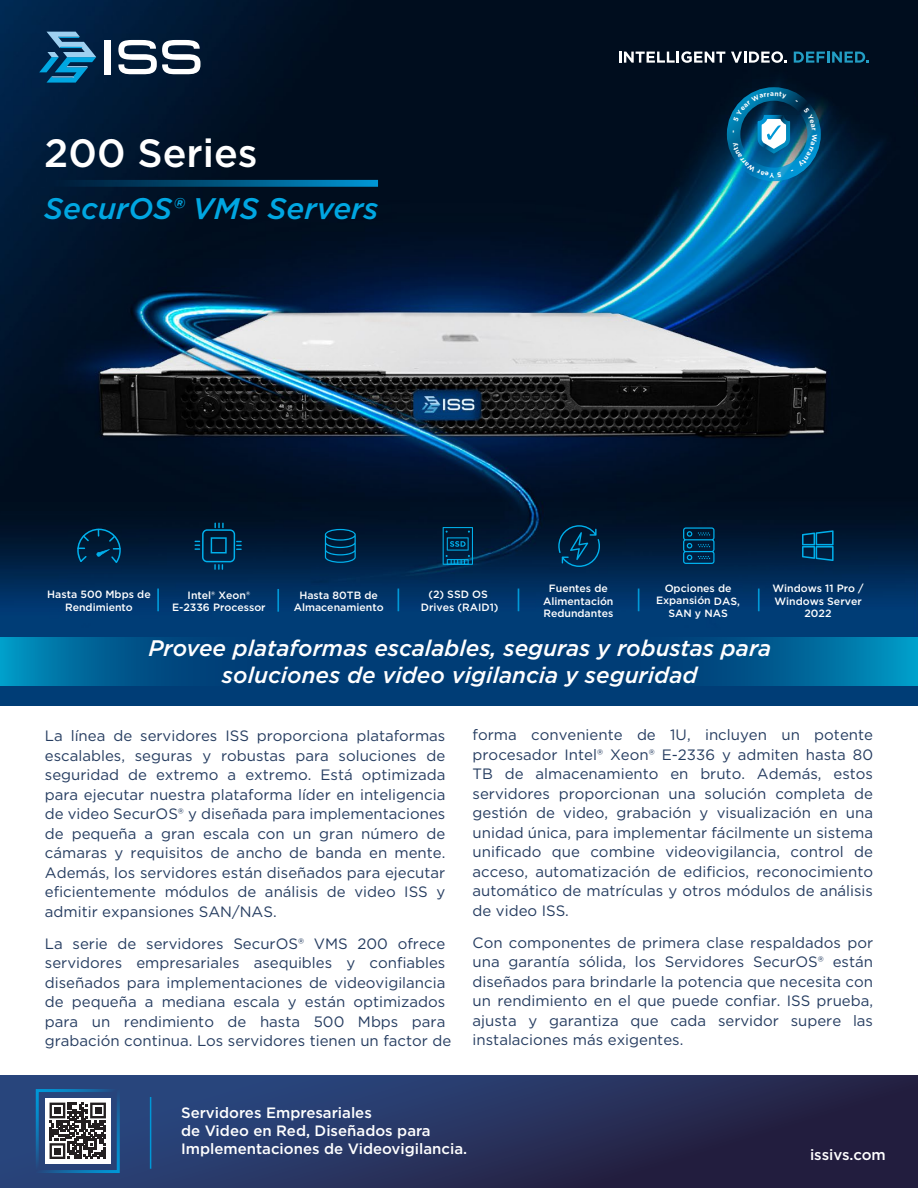
<style>
.page{position:relative;width:918px;height:1188px;background:#fff}
.page>*{position:absolute;margin:0;border:0;box-sizing:border-box;transform-origin:0 0}
.t1{font:500 39.45px "Gotham";color:#fff}
.t2{font:italic 500 29.7px "Gotham";color:#00a7e2}
.t3{font:italic 500 22.5px/27px "Gotham";color:#fff;text-align:center}
.t4{font:15px/19.5px "Gotham";color:#253c60;text-align:justify}
.t5{font:500 15px/18px "Gotham";color:#fff}
.t6{font:500 10.5px/12.6px "Gotham";color:#fff;text-align:center}
</style>
<div class="page">
<img style="left:0;top:0;width:918px;height:705px">
<svg style="left:614px;top:638px;width:304px;height:48px;background:#005f93"></svg>
<svg style="left:0;top:638px;width:294px;height:48px;background:#00598e"></svg>
<hr style="left:157px;top:589px;width:2px;height:22px;background:#0098d7">
<hr style="left:277px;top:589px;width:2px;height:23px;background:#0098d7">
<svg style="left:398px;top:589px;width:1px;height:22px"></svg>
<svg style="left:518px;top:589px;width:1px;height:22px"></svg>
<svg style="left:638px;top:589px;width:1px;height:22px"></svg>
<hr style="left:758px;top:589px;width:2px;height:22px;background:#0098d7">
<svg style="left:443px;top:527px;width:30px;height:38px"></svg>
<svg style="left:802px;top:530px;width:32px;height:31px"></svg>
<svg style="left:558px;top:525px;width:42px;height:42px;background:#035"></svg>
<svg style="left:77px;top:529px;width:44px;height:34px"></svg>
<svg style="left:195px;top:523px;width:47px;height:47px;background:#003153"></svg>
<svg style="left:325px;top:529px;width:31px;height:34px"></svg>
<svg style="left:683px;top:527px;width:32px;height:37px"></svg>
<svg style="left:51px;top:180px;width:327px;height:7px;background:#00527c"></svg>
<svg style="left:619px;top:51px;width:106px;height:12px"></svg>
<svg style="left:731px;top:51px;width:56px;height:12px"></svg>
<svg style="left:794px;top:52px;width:75px;height:11px"></svg>
<div style="left:105px;top:40px;width:6px;height:34px;background:#fff"></div>
<svg style="left:118px;top:40px;width:82px;height:34px"></svg>
<svg style="left:39px;top:32px;width:57px;height:51px;background:#20638b"></svg>
<div style="left:727px;top:87px;width:94px;height:94px;border:14px solid #fff;border-radius:50%"></div>
<svg style="left:0;top:1076px;width:918px;height:112px;background:#26325e"></svg>
<hr style="left:150px;top:1097px;width:1px;height:72px;background:#0098d7">
<div style="left:45px;top:1098px;width:65px;height:66px;background:#fff"></div>
<svg style="left:50px;top:1103px;width:56px;height:56px"></svg>
<div style="left:54px;top:1107px;width:7px;height:7px;background:#231f20"></div>
<div style="left:95px;top:1107px;width:6px;height:7px;background:#231f20"></div>
<div style="left:54px;top:1148px;width:7px;height:6px;background:#231f20"></div>
<img style="left:733px;top:92px;width:84px;height:85px">
<h1 class="t1" style="left:44px;top:127px;width:215px">200 Series</h1>
<h2 class="t2" style="left:44px;top:189px;width:336px">SecurOS® VMS Servers</h2>
<p class="t6" style="left:421px;top:588px;width:79px">(2) SSD OS<br>Drives (RAID1)</p>
<p class="t6" style="left:772px;top:582px;width:93px">Windows 11 Pro /<br>Windows Server<br>2022</p>
<p class="t6" style="left:47px;top:588px;width:105px">Hasta 500 Mbps de<br>Rendimiento</p>
<p class="t6" style="left:172px;top:588px;width:95px">Intel® Xeon®<br>E-2336 Processor</p>
<p class="t6" style="left:294px;top:588px;width:91px">Hasta 80TB de<br>Almacenamiento</p>
<p class="t6" style="left:656px;top:582px;width:86px">Opciones de<br>Expansión DAS,<br>SAN y NAS</p>
<p class="t6" style="left:543px;top:582px;width:72px">Fuentes de<br>Alimentación<br>Redundantes</p>
<h3 class="t3" style="left:148px;top:634px;width:624px">Provee plataformas escalables, seguras y robustas para soluciones de video vigilancia y seguridad</h3>
<p class="t4" style="left:45px;top:726px;width:402px">La línea de servidores ISS proporciona plataformas escalables, seguras y robustas para soluciones de seguridad de extremo a extremo. Está optimizada para ejecutar nuestra plataforma líder en inteligencia de video SecurOS® y diseñada para implementaciones de pequeña a gran escala con un gran número de cámaras y requisitos de ancho de banda en mente.<br>Además, los servidores están diseñados para ejecutar eficientemente módulos de análisis de video ISS y admitir expansiones SAN/NAS.</p>
<p class="t4" style="left:45px;top:933px;width:408px;text-align:left">La serie de servidores SecurOS® VMS 200 ofrece servidores empresariales asequibles y confiables diseñados para implementaciones de videovigilancia de pequeña a mediana escala y están optimizados para un rendimiento de hasta 500 Mbps para grabación continua. Los servidores tienen un factor de</p>
<p class="t4" style="left:473px;top:725px;width:402px">forma conveniente de 1U, incluyen un potente procesador Intel® Xeon® E-2336 y admiten hasta 80<br>TB de almacenamiento en bruto. Además, estos servidores proporcionan una solución completa de gestión de video, grabación y visualización en una unidad única, para implementar fácilmente un sistema unificado que combine videovigilancia, control de acceso, automatización de edificios, reconocimiento automático de matrículas y otros módulos de análisis de video ISS.</p>
<p class="t4" style="left:473px;top:933px;width:402px">Con componentes de primera clase respaldados por una garantía sólida, los Servidores SecurOS® están diseñados para brindarle la potencia que necesita con un rendimiento en el que puede confiar. ISS prueba, ajusta y garantiza que cada servidor supere las instalaciones más exigentes.</p>
<p class="t5" style="left:181px;top:1104px;width:288px">Servidores Empresariales<br>de Video en Red, Diseñados para<br>Implementaciones de Videovigilancia.</p>
<p class="t5" style="left:810px;top:1145px;width:77px">issivs.com</p>
</div>
